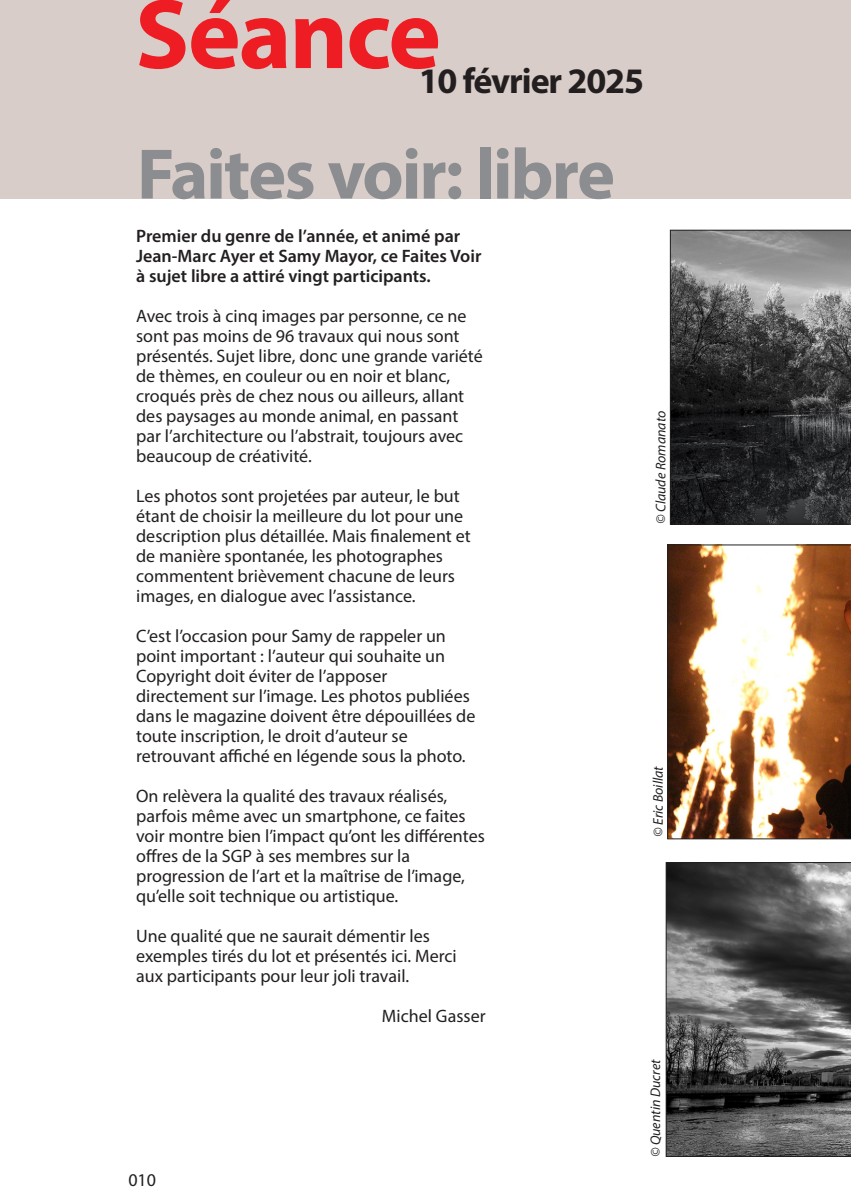
<style>
.page{position:relative;width:851px;height:1191px;background:#fff}
.page>*{position:absolute;margin:0;border:0;box-sizing:border-box;transform-origin:0 0}
.t1{font:700 100px "Myriad Pro";letter-spacing:-.02em;color:#ee1d23}
.t2{font:700 72px "Myriad Pro";letter-spacing:-.03em;color:#8b8d90}
.t3{font:700 36px "Myriad Pro";letter-spacing:-.03em;color:#231f20}
.t4{font:18px/20px "Myriad Pro";color:#231f20}
.t5{font:600 18px/20px "Myriad Pro";color:#231f20}
.t6{font:italic 14px "Myriad Pro";color:#231f20}
</style>
<div class="page">
<div style="left:0;top:0;width:850px;height:198px;background:#d8cdc8"></div>
<svg style="left:665px;top:862px;width:185px;height:295px;background:#5b5b5b"></svg>
<svg style="left:667px;top:544px;width:183px;height:295px"></svg>
<svg style="left:669px;top:230px;width:181px;height:294px;background:#4b4c4c"></svg>
<p class="t1" style="left:135px;top:-31px;width:307px">Séance</p>
<p class="t3" style="left:418px;top:58px;width:227px">10 février 2025</p>
<p class="t2" style="left:137px;top:127px;width:479px">Faites voir: libre</p>
<p class="t5" style="left:136px;top:225px;width:347px">Premier du genre de l’année, et animé par<br>Jean-Marc Ayer et Samy Mayor, ce Faites Voir à sujet libre a attiré vingt participants.</p>
<p class="t4" style="left:136px;top:305px;width:348px">Avec trois à cinq images par personne, ce ne sont pas moins de 96 travaux qui nous sont présentés. Sujet libre, donc une grande variété de thèmes, en couleur ou en noir et blanc, croqués près de chez nous ou ailleurs, allant des paysages au monde animal, en passant par l’architecture ou l’abstrait, toujours avec beaucoup de créativité.</p>
<p class="t4" style="left:136px;top:485px;width:336px">Les photos sont projetées par auteur, le but étant de choisir la meilleure du lot pour une description plus détaillée. Mais finalement et de manière spontanée, les photographes</p>
<p class="t4" style="left:136px;top:565px;width:320px">commentent brièvement chacune de leurs images, en dialogue avec l’assistance.</p>
<p class="t4" style="left:136px;top:625px;width:311px">C’est l’occasion pour Samy de rappeler un point important : l’auteur qui souhaite un</p>
<p class="t4" style="left:136px;top:665px;width:252px">Copyright doit éviter de l’apposer</p>
<p class="t4" style="left:136px;top:685px;width:341px">directement sur l’image. Les photos publiées dans le magazine doivent être dépouillées de toute inscription, le droit d’auteur se</p>
<p class="t4" style="left:136px;top:745px;width:331px">retrouvant affiché en légende sous la photo.</p>
<p class="t4" style="left:136px;top:785px;width:350px">On relèvera la qualité des travaux réalisés, parfois même avec un smartphone, ce faites voir montre bien l’impact qu’ont les différentes offres de la SGP à ses membres sur la</p>
<p class="t4" style="left:136px;top:865px;width:330px">progression de l’art et la maîtrise de l’image, qu’elle soit technique ou artistique.</p>
<p class="t4" style="left:136px;top:925px;width:322px">Une qualité que ne saurait démentir les exemples tirés du lot et présentés ici. Merci aux participants pour leur joli travail.</p>
<p class="t4" style="left:382px;top:1005px;width:105px">Michel Gasser</p>
<p class="t4" style="left:128px;top:1170px;width:29px">010</p>
<p class="t6" style="left:652px;top:524px;width:115px;rotate:-90deg">© Claude Romanato</p>
<p class="t6" style="left:649px;top:837px;width:72px;rotate:-90deg">© Eric Boillat</p>
<p class="t6" style="left:646px;top:1157px;width:100px;rotate:-90deg">© Quentin Ducret</p>
</div>
